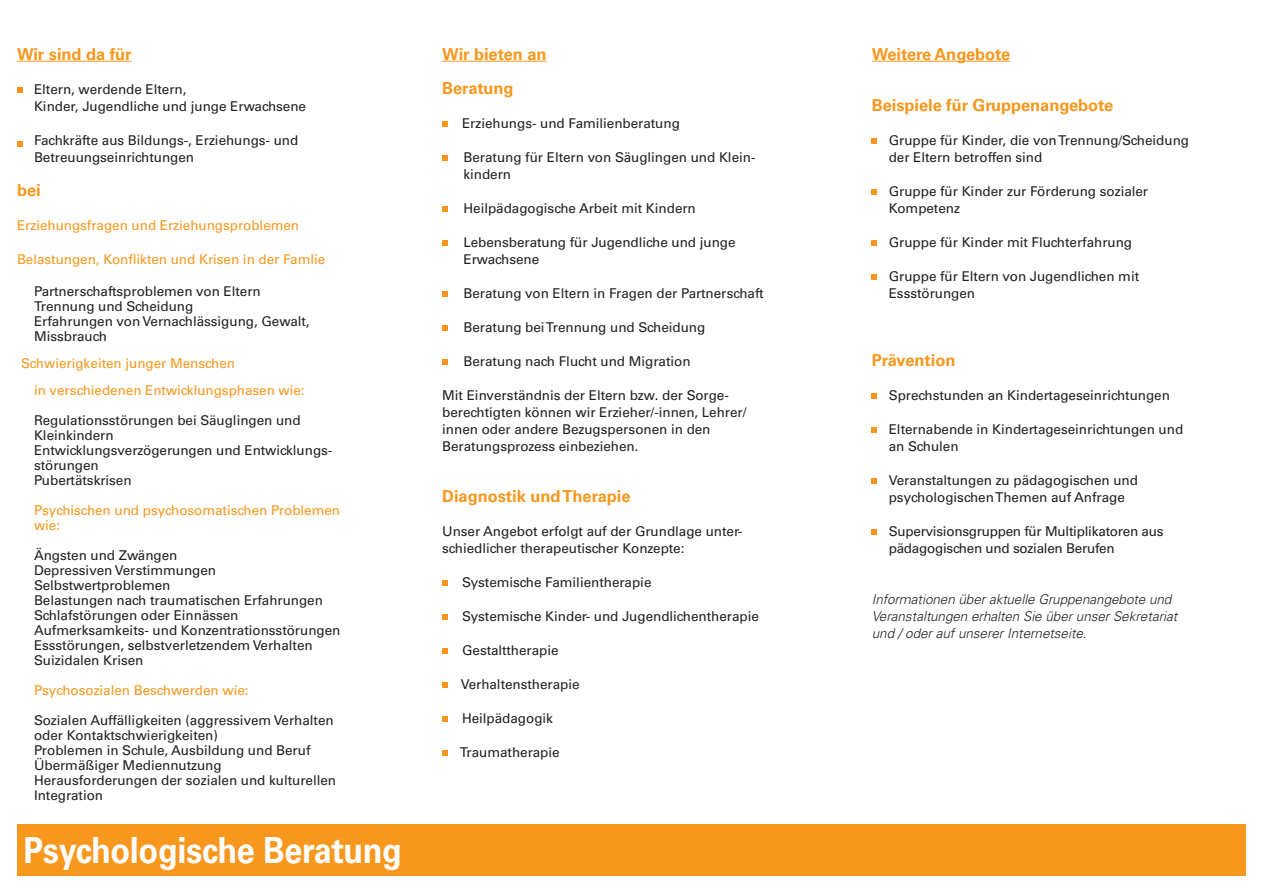
<style>
.page{position:relative;width:1263px;height:893px;background:#fff}
.page>*{position:absolute;margin:0;border:0;box-sizing:border-box;transform-origin:0 0}
.t1{font:700 36px "Univers LT Std";letter-spacing:-.01em;color:#fff;scale:.9 1}
.t2{font:700 16.5px/34px "Univers LT Std";letter-spacing:-.005em;color:#f7971d}
.t3{font:13.5px/15px "Univers LT Std";letter-spacing:-.005em;color:#231f20}
.t4{font:13.5px/27px "Univers LT Std";letter-spacing:-.005em;color:#f7971d}
.t5{font:italic 300 13.5px/17px "Univers LT Std";letter-spacing:-.005em;color:#231f20}
</style>
<div class="page">
<div style="left:17px;top:825px;width:1229px;height:51px;background:#f7971d"></div>
<hr style="left:17px;top:61px;width:115px;height:1px;background:#f7971d">
<svg style="left:17px;top:87px;width:5px;height:6px"></svg>
<svg style="left:17px;top:142px;width:5px;height:5px"></svg>
<hr style="left:442px;top:61px;width:105px;height:1px;background:#f7971d">
<svg style="left:442px;top:122px;width:5px;height:5px"></svg>
<svg style="left:442px;top:156px;width:5px;height:5px"></svg>
<svg style="left:442px;top:207px;width:5px;height:5px"></svg>
<svg style="left:442px;top:241px;width:5px;height:5px"></svg>
<svg style="left:442px;top:292px;width:5px;height:5px"></svg>
<svg style="left:442px;top:326px;width:5px;height:5px"></svg>
<svg style="left:442px;top:360px;width:5px;height:5px"></svg>
<svg style="left:442px;top:581px;width:5px;height:5px"></svg>
<svg style="left:442px;top:615px;width:5px;height:5px"></svg>
<svg style="left:442px;top:649px;width:5px;height:5px"></svg>
<svg style="left:442px;top:683px;width:5px;height:5px"></svg>
<svg style="left:442px;top:717px;width:5px;height:5px"></svg>
<svg style="left:442px;top:751px;width:5px;height:5px"></svg>
<hr style="left:872px;top:61px;width:138px;height:1px;background:#f7971d">
<svg style="left:872px;top:139px;width:5px;height:5px"></svg>
<svg style="left:872px;top:190px;width:5px;height:5px"></svg>
<svg style="left:872px;top:241px;width:5px;height:5px"></svg>
<svg style="left:872px;top:275px;width:5px;height:5px"></svg>
<svg style="left:872px;top:394px;width:5px;height:5px"></svg>
<svg style="left:872px;top:428px;width:5px;height:5px"></svg>
<svg style="left:872px;top:479px;width:5px;height:5px"></svg>
<svg style="left:872px;top:530px;width:5px;height:5px"></svg>
<p class="t2" style="left:17px;top:37px;width:116px">Wir sind da für</p>
<p class="t3" style="left:34px;top:80px;width:274px;line-height:17px">Eltern, werdende Eltern,<br>Kinder, Jugendliche und junge Erwachsene</p>
<p class="t3" style="left:34px;top:131px;width:266px;line-height:17px">Fachkräfte aus Bildungs-, Erziehungs- und<br>Betreuungseinrichtungen</p>
<p class="t2" style="left:17px;top:173px;width:25px">bei</p>
<p class="t4" style="left:17px;top:211px;width:284px">Erziehungsfragen und Erziehungsproblemen</p>
<p class="t4" style="left:17px;top:245px;width:310px">Belastungen, Konflikten und Krisen in der Famlie</p>
<p class="t3" style="left:34px;top:283px;width:277px">Partnerschaftsproblemen von Eltern<br>Trennung und Scheidung<br>Erfahrungen von Vernachlässigung, Gewalt,<br>Missbrauch</p>
<p class="t4" style="left:34px;top:349px;width:272px;text-indent:-13px">Schwierigkeiten junger Menschen<br>in verschiedenen Entwicklungsphasen wie:</p>
<p class="t3" style="left:34px;top:412px;width:300px">Regulationsstörungen bei Säuglingen und<br>Kleinkindern<br>Entwicklungsverzögerungen und Entwicklungs&shy;störungen<br>Pubertätskrisen</p>
<p class="t4" style="left:34px;top:502px;width:308px;line-height:15px">Psychischen und psychosomatischen Problemen wie:</p>
<p class="t3" style="left:34px;top:547px;width:308px">Ängsten und Zwängen<br>Depressiven Verstimmungen Selbstwertproblemen<br>Belastungen nach traumatischen Erfahrungen Schlafstörungen oder Einnässen Aufmerksamkeits- und Konzentrationsstörungen Essstörungen, selbstverletzendem Verhalten Suizidalen Krisen</p>
<p class="t4" style="left:34px;top:676px;width:216px">Psychosozialen Beschwerden wie:</p>
<p class="t3" style="left:34px;top:712px;width:304px">Sozialen Auffälligkeiten (aggressivem Verhalten oder Kontaktschwierigkeiten)<br>Problemen in Schule, Ausbildung und Beruf Übermäßiger Mediennutzung Herausforderungen der sozialen und kulturellen Integration</p>
<h1 class="t1" style="left:23px;top:829px;width:422px">Psychologische Beratung</h1>
<p class="t2" style="left:442px;top:37px;width:106px">Wir bieten an<br>Beratung</p>
<p class="t3" style="left:462px;top:115px;width:219px">Erziehungs- und Familienberatung</p>
<p class="t3" style="left:463px;top:148px;width:293px;line-height:17px">Beratung für Eltern von Säuglingen und Klein&shy;kindern</p>
<p class="t3" style="left:463px;top:200px;width:234px">Heilpädagogische Arbeit mit Kindern</p>
<p class="t3" style="left:463px;top:233px;width:274px;line-height:17px">Lebensberatung für Jugendliche und junge<br>Erwachsene</p>
<p class="t3" style="left:463px;top:285px;width:302px">Beratung von Eltern in Fragen der Partnerschaft</p>
<p class="t3" style="left:463px;top:319px;width:243px">Beratung bei Trennung und Scheidung</p>
<p class="t3" style="left:463px;top:353px;width:229px">Beratung nach Flucht und Migration</p>
<p class="t3" style="left:442px;top:387px;width:306px;line-height:17px">Mit Einverständnis der Eltern bzw. der Sorge&shy;berechtigten können wir Erzieher/-innen, Lehrer/ innen oder andere Bezugspersonen in den Beratungsprozess einbeziehen.</p>
<p class="t2" style="left:442px;top:479px;width:190px">Diagnostik und Therapie</p>
<p class="t3" style="left:442px;top:523px;width:302px;line-height:17px">Unser Angebot erfolgt auf der Grundlage unter&shy;schiedlicher therapeutischer Konzepte:</p>
<p class="t3" style="left:462px;top:575px;width:191px">Systemische Familientherapie</p>
<p class="t3" style="left:462px;top:609px;width:298px">Systemische Kinder- und Jugendlichentherapie</p>
<p class="t3" style="left:462px;top:643px;width:98px">Gestalttherapie</p>
<p class="t3" style="left:461px;top:677px;width:120px">Verhaltenstherapie</p>
<p class="t3" style="left:462px;top:711px;width:92px">Heilpädagogik</p>
<p class="t3" style="left:460px;top:745px;width:102px">Traumatherapie</p>
<p class="t2" style="left:872px;top:37px;width:140px">Weitere Angebote</p>
<p class="t2" style="left:872px;top:88px;width:243px">Beispiele für Gruppenangebote</p>
<p class="t3" style="left:889px;top:131px;width:302px;line-height:17px">Gruppe für Kinder, die von Trennung/Scheidung der Eltern betroffen sind</p>
<p class="t3" style="left:889px;top:182px;width:261px;line-height:17px">Gruppe für Kinder zur Förderung sozialer<br>Kompetenz</p>
<p class="t3" style="left:889px;top:234px;width:245px">Gruppe für Kinder mit Fluchterfahrung</p>
<p class="t3" style="left:889px;top:267px;width:252px;line-height:17px">Gruppe für Eltern von Jugendlichen mit<br>Essstörungen</p>
<p class="t2" style="left:872px;top:343px;width:85px">Prävention</p>
<p class="t3" style="left:889px;top:387px;width:283px">Sprechstunden an Kindertageseinrichtungen</p>
<p class="t3" style="left:889px;top:421px;width:296px;line-height:17px">Elternabende in Kindertageseinrichtungen und an Schulen</p>
<p class="t3" style="left:889px;top:472px;width:251px;line-height:17px">Veranstaltungen zu pädagogischen und psychologischen Themen auf Anfrage</p>
<p class="t3" style="left:889px;top:523px;width:276px;line-height:17px">Supervisionsgruppen für Multiplikatoren aus pädagogischen und sozialen Berufen</p>
<p class="t5" style="left:872px;top:591px;width:307px">Informationen über aktuelle Gruppenangebote und<br>Veranstaltungen erhalten Sie über unser Sekretariat und / oder auf unserer Internetseite.</p>
</div>
